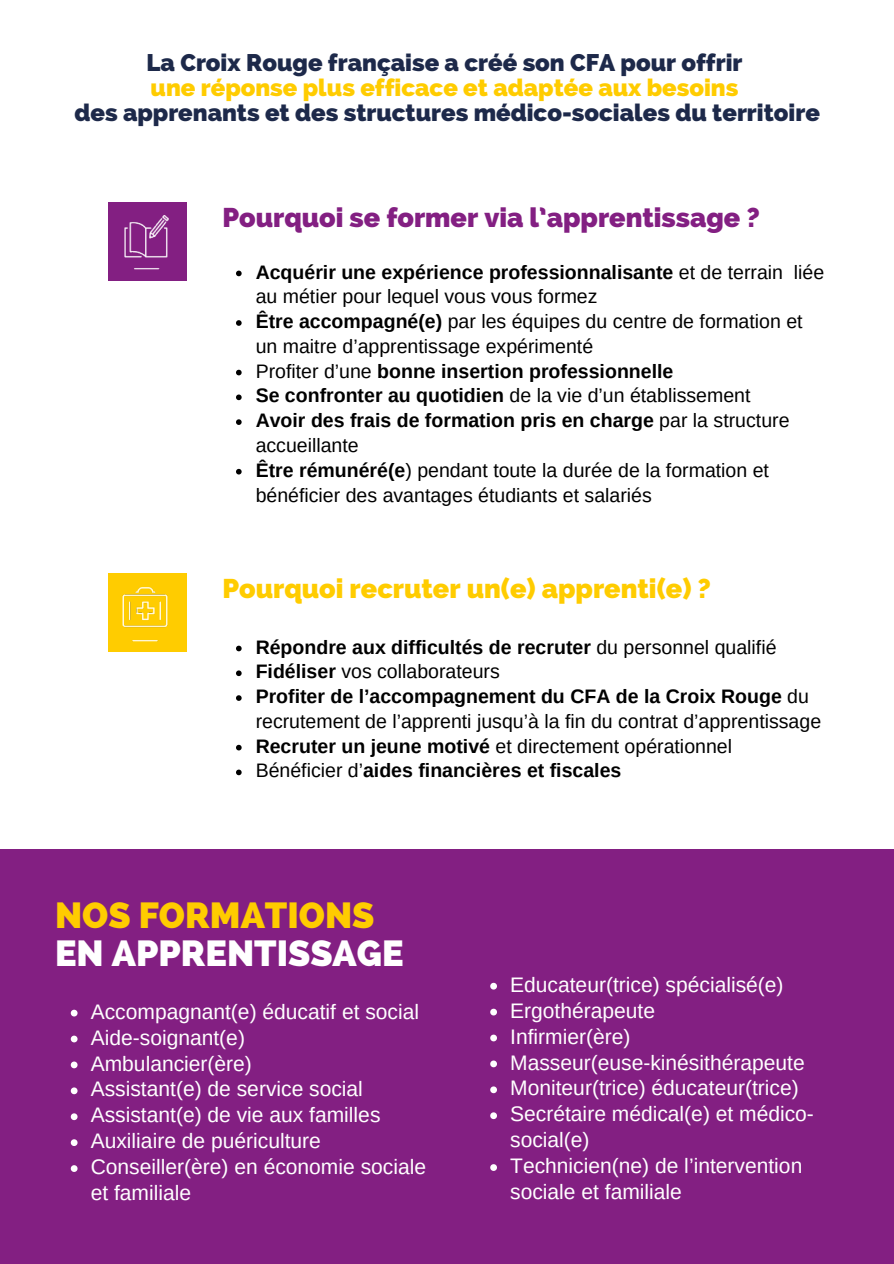
<style>
.page{position:relative;width:894px;height:1264px;background:#fff}
.page>*{position:absolute;margin:0;border:0;box-sizing:border-box;transform-origin:0 0}
.t1{font:800 36px "Raleway";color:#fff}
.t2{font:800 36px "Raleway";color:#fc0}
.t3{font:800 27px "Raleway";color:#831f82}
.t4{font:800 27px "Raleway";color:#fc0}
.t5{font:800 23.85px "Raleway";color:#1d294a}
.t6{font:800 23.85px "Raleway";color:#fc0}
.t7{font:21px/26px "Arimo";color:#fff}
.t8{font:19.5px/24.8px "Arimo";color:#000}
.s1{font-weight:700}
</style>
<div class="page">
<div style="left:0;top:849px;width:893px;height:414px;background:#831f82"></div>
<div style="left:108px;top:202px;width:79px;height:78px;background:#831f82"></div>
<div style="left:108px;top:573px;width:79px;height:79px;background:#fc0"></div>
<img style="left:124px;top:215px;width:45px;height:55px">
<img style="left:122px;top:587px;width:46px;height:55px">
<svg style="left:236px;top:270px;width:5px;height:6px"></svg>
<svg style="left:236px;top:320px;width:5px;height:6px"></svg>
<svg style="left:236px;top:370px;width:5px;height:5px"></svg>
<svg style="left:236px;top:394px;width:5px;height:6px"></svg>
<svg style="left:236px;top:419px;width:5px;height:6px"></svg>
<svg style="left:236px;top:469px;width:5px;height:5px"></svg>
<svg style="left:236px;top:645px;width:5px;height:6px"></svg>
<svg style="left:236px;top:670px;width:5px;height:6px"></svg>
<svg style="left:236px;top:695px;width:5px;height:6px"></svg>
<svg style="left:236px;top:744px;width:5px;height:6px"></svg>
<svg style="left:236px;top:769px;width:5px;height:6px"></svg>
<svg style="left:71px;top:1009px;width:6px;height:7px"></svg>
<svg style="left:71px;top:1035px;width:6px;height:7px"></svg>
<svg style="left:71px;top:1061px;width:6px;height:7px"></svg>
<svg style="left:71px;top:1087px;width:6px;height:7px"></svg>
<svg style="left:71px;top:1113px;width:6px;height:7px"></svg>
<svg style="left:71px;top:1139px;width:6px;height:6px"></svg>
<svg style="left:71px;top:1165px;width:6px;height:6px"></svg>
<svg style="left:490px;top:982px;width:7px;height:7px"></svg>
<svg style="left:490px;top:1008px;width:7px;height:7px"></svg>
<svg style="left:490px;top:1034px;width:7px;height:7px"></svg>
<svg style="left:490px;top:1060px;width:7px;height:7px"></svg>
<svg style="left:490px;top:1086px;width:7px;height:7px"></svg>
<svg style="left:490px;top:1112px;width:7px;height:7px"></svg>
<svg style="left:490px;top:1164px;width:7px;height:6px"></svg>
<p class="t5" style="left:146px;top:49px;width:597px">La Croix Rouge française a créé son CFA pour offrir</p>
<p class="t6" style="left:150px;top:74px;width:589px">une réponse plus efficace et adaptée aux besoins</p>
<p class="t5" style="left:74px;top:98px;width:746px">des apprenants et des structures médico-sociales du territoire</p>
<h2 class="t3" style="left:222px;top:201px;width:538px">Pourquoi se former via l’apprentissage ?</h2>
<p class="t8" style="left:255px;top:259px;width:570px"><span class="s1">Acquérir une expérience professionnalisante</span> et de terrain liée au métier pour lequel vous vous formez<br><span class="s1">Être accompagné(e)</span> par les équipes du centre de formation et un maitre d’apprentissage expérimenté<br>Profiter d’une <span class="s1">bonne insertion professionnelle<br>Se confronter au quotidien</span> de la vie d’un établissement<br><span class="s1">Avoir des frais de formation pris en charge</span> par la structure accueillante<br><span class="s1">Être rémunéré(e</span>) pendant toute la durée de la formation et bénéficier des avantages étudiants et salariés</p>
<h2 class="t4" style="left:222px;top:573px;width:490px">Pourquoi recruter un(e) apprenti(e) ?</h2>
<p class="t8" style="left:255px;top:634px;width:567px"><span class="s1">Répondre aux difficultés de recruter</span> du personnel qualifié <span class="s1">Fidéliser</span> vos collaborateurs<br><span class="s1">Profiter de l’accompagnement du CFA de la Croix Rouge</span> du recrutement de l’apprenti jusqu’à la fin du contrat d’apprentissage <span class="s1">Recruter un jeune motivé</span> et directement opérationnel Bénéficier d’<span class="s1">aides financières et fiscales</span></p>
<h1 class="t2" style="left:55px;top:894px;width:321px">NOS FORMATIONS</h1>
<h1 class="t1" style="left:55px;top:932px;width:350px">EN APPRENTISSAGE</h1>
<p class="t7" style="left:91px;top:998px;width:337px">Accompagnant(e) éducatif et social<br>Aide-soignant(e)<br>Ambulancier(ère)<br>Assistant(e) de service social<br>Assistant(e) de vie aux familles<br>Auxiliaire de puériculture<br>Conseiller(ère) en économie sociale et familiale</p>
<p class="t7" style="left:510px;top:971px;width:305px">Educateur(trice) spécialisé(e)<br>Ergothérapeute<br>Infirmier(ère)<br>Masseur(euse-kinésithérapeute<br>Moniteur(trice) éducateur(trice)<br>Secrétaire médical(e) et médico&shy;social(e)<br>Technicien(ne) de l’intervention sociale et familiale</p>
</div>
